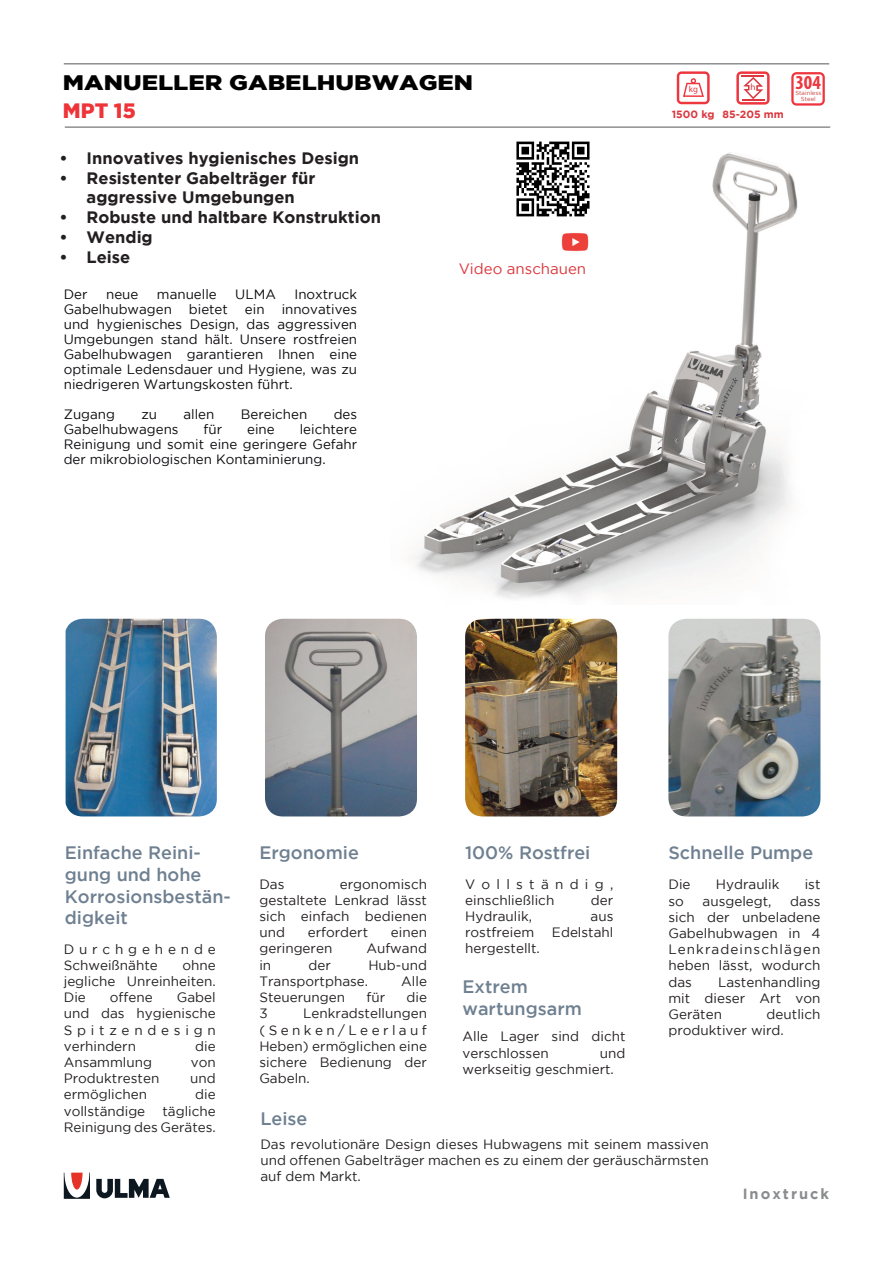
<style>
.page{position:relative;width:893px;height:1263px;background:#fff}
.page>*{position:absolute;margin:0;border:0;box-sizing:border-box;transform-origin:0 0}
.t1{font:900 21px "Gotham";color:#000001;scale:1.17 1}
.t2{font:900 20.85px "Gotham";color:#ee3439}
.t3{font:700 condensed 19.95px "Myriad Pro";color:#ee363e}
.t4{font:500 18px/21.6px "Gotham";color:#6f8091}
.t5{font:700 16.5px/19.8px "Gotham";color:#231f20;text-align:center}
.t6{font:15px "Gotham";color:#db373c}
.t7{font:700 14.7px "Gotham";letter-spacing:.14em;color:#8b8c8e}
.t8{font:13.5px/16.2px "Gotham";color:#231f20;text-align:justify}
.t9{font:13.5px/15px "Gotham";color:#0b090c;text-align:justify}
.t10{font:13.5px/16.2px "Gotham";letter-spacing:.18em;color:#231f20}
.t11{font:700 10.5px "Gotham";color:#db3840}
.t12{font:9.15px "Myriad Pro";color:#db3840}
.t13{font:8.85px "Myriad Pro";color:#ee363e}
.t14{font:6px "Gotham";color:#c4413b}
</style>
<div class="page">
<img style="left:66px;top:619px;width:151px;height:197px">
<img style="left:465px;top:619px;width:152px;height:197px">
<img style="left:668px;top:619px;width:152px;height:197px">
<img style="left:265px;top:619px;width:152px;height:197px">
<hr style="left:64px;top:63px;width:765px;height:2px;background:#8b8c8e">
<hr style="left:65px;top:126px;width:765px;height:2px;background:#8b8c8e">
<svg style="left:677px;top:71px;width:33px;height:33px"></svg>
<svg style="left:791px;top:72px;width:34px;height:34px"></svg>
<svg style="left:96px;top:1179px;width:74px;height:19px"></svg>
<svg style="left:64px;top:1172px;width:26px;height:27px"></svg>
<svg style="left:736px;top:71px;width:34px;height:34px"></svg>
<hr style="left:741px;top:75px;width:23px;height:2px;background:#db3840">
<hr style="left:742px;top:99px;width:22px;height:2px;background:#db3840">
<img style="left:412px;top:152px;width:386px;height:447px">
<img style="left:561px;top:230px;width:28px;height:23px">
<img style="left:511px;top:141px;width:83px;height:80px">
<p class="t1" style="left:63px;top:70px;width:352px">MANUELLER GABELHUBWAGEN</p>
<p class="t2" style="left:63px;top:99px;width:74px">MPT 15</p>
<p class="t5" style="left:60px;top:148px;width:301px">• Innovatives hygienisches Design</p>
<p class="t5" style="left:60px;top:167px;width:257px">• Resistenter Gabelträger für aggressive Umgebungen</p>
<p class="t5" style="left:60px;top:207px;width:323px">• Robuste und haltbare Konstruktion</p>
<p class="t5" style="left:60px;top:227px;width:95px">• Wendig</p>
<p class="t5" style="left:60px;top:247px;width:72px">• Leise</p>
<p class="t9" style="left:64px;top:287px;width:25px">Der</p>
<p class="t9" style="left:106px;top:287px;width:34px">neue</p>
<p class="t9" style="left:157px;top:287px;width:61px">manuelle</p>
<p class="t9" style="left:235px;top:287px;width:42px">ULMA</p>
<p class="t9" style="left:294px;top:287px;width:64px">Inoxtruck</p>
<p class="t9" style="left:64px;top:302px;width:110px">Gabelhubwagen</p>
<p class="t9" style="left:189px;top:302px;width:41px">bietet</p>
<p class="t9" style="left:245px;top:302px;width:21px">ein</p>
<p class="t9" style="left:64px;top:302px;width:295px;text-indent:218px">innovatives und hygienisches Design, das aggressiven Umgebungen stand hält. Unsere rostfreien Gabelhubwagen garantieren Ihnen eine optimale Ledensdauer und Hygiene, was zu niedrigeren Wartungskosten führt.</p>
<p class="t9" style="left:64px;top:407px;width:53px">Zugang</p>
<p class="t9" style="left:141px;top:407px;width:17px">zu</p>
<p class="t9" style="left:184px;top:407px;width:32px">allen</p>
<p class="t9" style="left:241px;top:407px;width:68px">Bereichen</p>
<p class="t9" style="left:334px;top:407px;width:25px">des</p>
<p class="t9" style="left:64px;top:422px;width:116px">Gabelhubwagens</p>
<p class="t9" style="left:204px;top:422px;width:20px">für</p>
<p class="t9" style="left:247px;top:422px;width:29px">eine</p>
<p class="t9" style="left:64px;top:422px;width:295px;text-indent:236px">leichtere Reinigung und somit eine geringere Gefahr der mikrobiologischen Kontaminierung.</p>
<p class="t6" style="left:459px;top:261px;width:129px">Video anschauen</p>
<p class="t13" style="left:689px;top:84px;width:11px">kg</p>
<p class="t12" style="left:751px;top:81px;width:7px">h</p>
<p class="t11" style="left:672px;top:108px;width:44px">1500 kg</p>
<p class="t11" style="left:722px;top:108px;width:63px">85-205 mm</p>
<h3 class="t3" style="left:795px;top:70px;width:27px">304</h3>
<p class="t14" style="left:795px;top:90px;width:28px">Stainless</p>
<p class="t14" style="left:801px;top:96px;width:16px">Steel</p>
<p class="t4" style="left:65px;top:842px;width:138px">Einfache Reini&shy;gung und hohe</p>
<p class="t4" style="left:65px;top:885px;width:168px">Korrosionsbestän&shy;digkeit</p>
<p class="t10" style="left:64px;top:940px;width:154px">Durchgehende<br>Schweißnähte</p>
<p class="t8" style="left:64px;top:957px;width:154px;text-indent:119px">ohne jegliche Unreinheiten.<br>Die</p>
<p class="t8" style="left:110px;top:989px;width:44px">offene</p>
<p class="t8" style="left:64px;top:989px;width:154px;text-indent:113px">Gabel und das hygienische Spitzendesign verhindern</p>
<p class="t8" style="left:195px;top:1038px;width:22px">die</p>
<p class="t8" style="left:64px;top:1054px;width:90px">Ansammlung</p>
<p class="t8" style="left:191px;top:1054px;width:26px">von</p>
<p class="t8" style="left:64px;top:1070px;width:97px">Produktresten</p>
<p class="t8" style="left:190px;top:1070px;width:27px">und</p>
<p class="t8" style="left:64px;top:1086px;width:85px">ermöglichen</p>
<p class="t8" style="left:195px;top:1086px;width:22px">die</p>
<p class="t8" style="left:64px;top:1102px;width:83px">vollständige</p>
<p class="t8" style="left:64px;top:1102px;width:154px;text-align:right">tägliche<br>Reinigung des Gerätes.</p>
<p class="t4" style="left:259px;top:842px;width:101px">Ergonomie</p>
<p class="t4" style="left:465px;top:842px;width:127px">100% Rostfrei</p>
<p class="t4" style="left:668px;top:842px;width:146px">Schnelle Pumpe</p>
<p class="t8" style="left:259px;top:875px;width:169px;text-indent:80px">ergonomisch gestaltete Lenkrad lässt sich einfach bedienen und</p>
<p class="t8" style="left:259px;top:875px;width:27px">Das</p>
<p class="t8" style="left:308px;top:924px;width:62px">erfordert</p>
<p class="t8" style="left:391px;top:924px;width:38px">einen</p>
<p class="t8" style="left:259px;top:940px;width:75px">geringeren</p>
<p class="t8" style="left:366px;top:940px;width:62px">Aufwand</p>
<p class="t8" style="left:259px;top:956px;width:13px">in</p>
<p class="t8" style="left:309px;top:956px;width:24px">der</p>
<p class="t8" style="left:368px;top:956px;width:60px">Hub-und</p>
<p class="t8" style="left:259px;top:973px;width:110px">Transportphase.</p>
<p class="t8" style="left:401px;top:973px;width:27px">Alle</p>
<p class="t8" style="left:259px;top:989px;width:87px">Steuerungen</p>
<p class="t8" style="left:366px;top:989px;width:20px">für</p>
<p class="t8" style="left:406px;top:989px;width:22px">die</p>
<p class="t8" style="left:259px;top:1005px;width:10px">3</p>
<p class="t8" style="left:259px;top:1005px;width:169px;text-indent:44px">Lenkradstellungen (Senken/Leerlauf Heben) ermöglichen eine sichere Bedienung der Gabeln.</p>
<p class="t4" style="left:260px;top:1108px;width:49px">Leise</p>
<p class="t8" style="left:465px;top:875px;width:150px">Vollständig, einschließlich</p>
<p class="t8" style="left:591px;top:892px;width:24px">der</p>
<p class="t8" style="left:465px;top:908px;width:68px">Hydraulik,</p>
<p class="t8" style="left:590px;top:908px;width:24px">aus</p>
<p class="t8" style="left:465px;top:924px;width:71px">rostfreiem</p>
<p class="t8" style="left:552px;top:924px;width:63px">Edelstahl</p>
<p class="t8" style="left:465px;top:940px;width:76px">hergestellt.</p>
<p class="t4" style="left:462px;top:976px;width:121px">Extrem wartungsarm</p>
<p class="t8" style="left:462px;top:1028px;width:164px">Alle Lager sind dicht verschlossen</p>
<p class="t8" style="left:462px;top:1044px;width:164px;text-indent:137px">und werkseitig geschmiert.</p>
<p class="t8" style="left:668px;top:876px;width:24px">Die</p>
<p class="t8" style="left:716px;top:876px;width:65px">Hydraulik</p>
<p class="t8" style="left:805px;top:876px;width:17px">ist</p>
<p class="t8" style="left:668px;top:892px;width:17px">so</p>
<p class="t8" style="left:702px;top:892px;width:71px">ausgelegt,</p>
<p class="t8" style="left:668px;top:892px;width:154px;text-indent:122px">dass sich der unbeladene Gabelhubwagen in 4<br>Lenkradeinschlägen heben lässt, wodurch das</p>
<p class="t8" style="left:668px;top:973px;width:154px;text-indent:50px">Lastenhandling mit dieser Art von Geräten</p>
<p class="t8" style="left:668px;top:1006px;width:154px;text-indent:98px">deutlich produktiver wird.</p>
<p class="t8" style="left:260px;top:1136px;width:450px">Das revolutionäre Design dieses Hubwagens mit seinem massiven und offenen Gabelträger machen es zu einem der geräuschärmsten auf dem Markt.</p>
<p class="t7" style="left:743px;top:1185px;width:88px">Inoxtruck</p>
</div>
